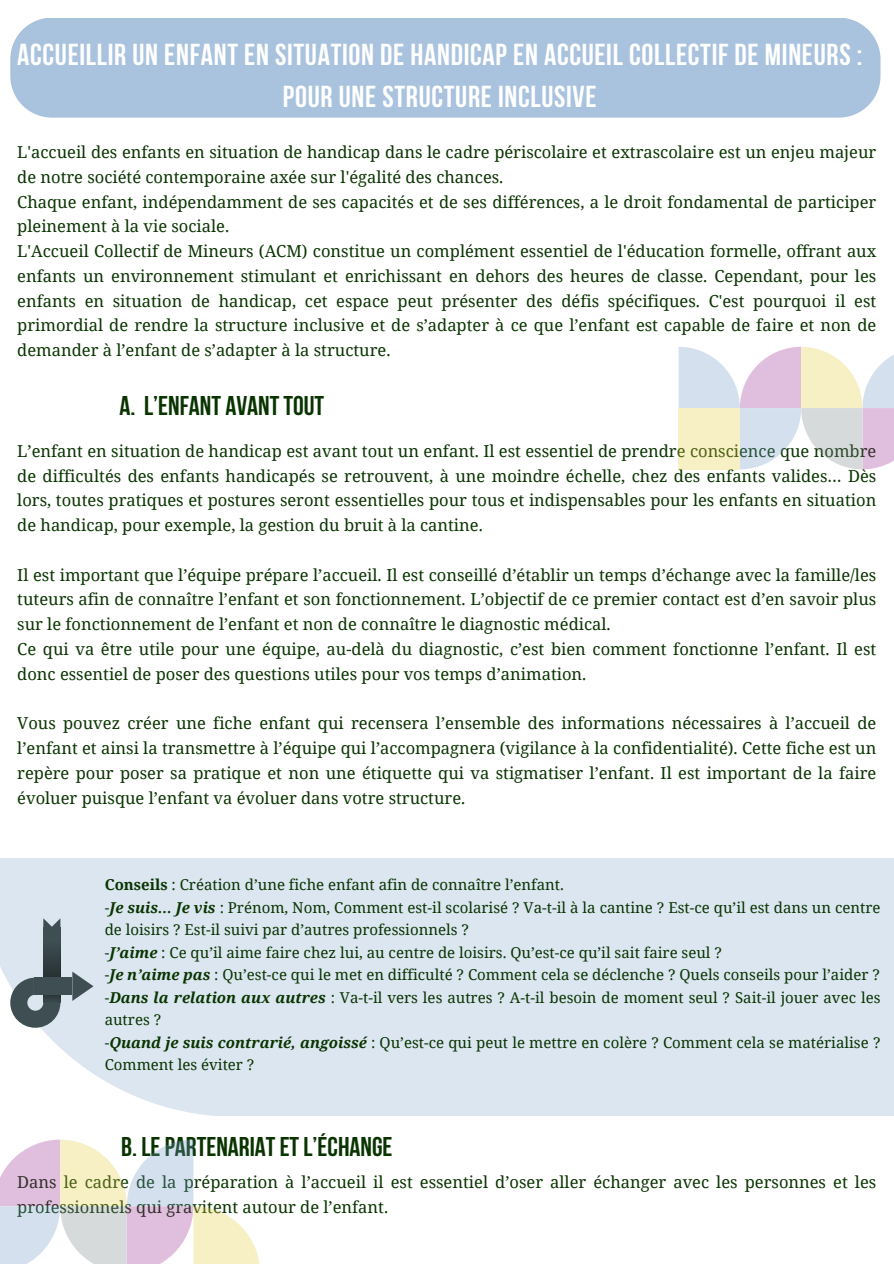
<style>
.page{position:relative;width:894px;height:1264px;background:#fff}
.page>*{position:absolute;margin:0;border:0;box-sizing:border-box;transform-origin:0 0}
.t1{font:700 30.15px/41.7px "Bebas Neue";letter-spacing:.025em;color:#fff;text-align:center}
.t2{font:700 27px "Bebas Neue";color:#093400}
.t3{font:16.5px/24.8px "Noto Serif";color:#093400;text-align:justify}
.t4{font:15px/22.5px "Noto Serif";color:#093400}
.s1{font-weight:700}
.s2{font-weight:700;font-style:italic}
</style>
<div class="page">
<div style="left:0;top:858px;width:893px;height:257px;background:#dbe6f1"></div>
<svg style="left:43px;top:940px;width:17px;height:37px"></svg>
<svg style="left:10px;top:977px;width:50px;height:50px;background:#6e7b80"></svg>
<div style="left:34px;top:977px;width:26px;height:17px;background:#3e4e52"></div>
<div style="left:43px;top:927px;width:17px;height:13px;background:#3e4e52"></div>
<svg style="left:43px;top:918px;width:17px;height:9px"></svg>
<div style="left:60px;top:977px;width:12px;height:17px;background:#3e4e52"></div>
<svg style="left:72px;top:971px;width:21px;height:29px"></svg>
<div style="left:10px;top:18px;width:870px;height:100px;background:#a9c2dd"></div>
<svg style="left:0;top:1139px;width:260px;height:124px"></svg>
<svg style="left:678px;top:347px;width:215px;height:122px"></svg>
<div style="left:678px;top:408px;width:61px;height:61px;background:#f7f0c5"></div>
<p class="t1" style="left:17px;top:37px;width:846px">ACCUEILLIR UN ENFANT EN SITUATION DE HANDICAP EN ACCUEIL COLLECTIF DE MINEURS :<br>POUR UNE STRUCTURE INCLUSIVE</p>
<p class="t3" style="left:17px;top:139px;width:860px">L'accueil des enfants en situation de handicap dans le cadre périscolaire et extrascolaire est un enjeu majeur de notre société contemporaine axée sur l'égalité des chances.</p>
<p class="t3" style="left:17px;top:189px;width:860px">Chaque enfant, indépendamment de ses capacités et de ses différences, a le droit fondamental de participer pleinement à la vie sociale.</p>
<p class="t3" style="left:17px;top:238px;width:860px">L'Accueil Collectif de Mineurs (ACM) constitue un complément essentiel de l'éducation formelle, offrant aux enfants un environnement stimulant et enrichissant en dehors des heures de classe. Cependant, pour les enfants en situation de handicap, cet espace peut présenter des défis spécifiques. C'est pourquoi il est primordial de rendre la structure inclusive et de s’adapter à ce que l’enfant est capable de faire et non de demander à l’enfant de s’adapter à la structure.</p>
<h2 class="t2" style="left:120px;top:394px;width:206px">A. L’ENFANT AVANTTOUT</h2>
<h1 class="t3" style="left:17px;top:438px;width:860px">L’enfant en situation de handicap est avant tout un enfant. Il est essentiel de prendre conscience que nombre de difficultés des enfants handicapés se retrouvent, à une moindre échelle, chez des enfants valides… Dès lors, toutes pratiques et postures seront essentielles pour tous et indispensables pour les enfants en situation de handicap, pour exemple, la gestion du bruit à la cantine.</h1>
<p class="t3" style="left:17px;top:562px;width:860px">Il est important que l’équipe prépare l’accueil. Il est conseillé d’établir un temps d’échange avec la famille/les tuteurs afin de connaître l’enfant et son fonctionnement. L’objectif de ce premier contact est d’en savoir plus sur le fonctionnement de l’enfant et non de connaître le diagnostic médical.</p>
<p class="t3" style="left:17px;top:636px;width:860px">Ce qui va être utile pour une équipe, au-delà du diagnostic, c’est bien comment fonctionne l’enfant. Il est donc essentiel de poser des questions utiles pour vos temps d’animation.</p>
<p class="t3" style="left:17px;top:710px;width:860px">Vous pouvez créer une fiche enfant qui recensera l’ensemble des informations nécessaires à l’accueil de l’enfant et ainsi la transmettre à l’équipe qui l’accompagnera (vigilance à la confidentialité). Cette fiche est un repère pour poser sa pratique et non une étiquette qui va stigmatiser l’enfant. Il est important de la faire évoluer puisque l’enfant va évoluer dans votre structure.</p>
<p class="t4" style="left:105px;top:873px;width:460px"><span class="s1">Conseils</span> : Création d’une fiche enfant afin de connaître l’enfant.</p>
<p class="t4" style="left:105px;top:895px;width:777px">-<span class="s2">Je suis… Je vis</span> : Prénom, Nom, Comment est-il scolarisé ? Va-t-il à la cantine ? Est-ce qu’il est dans un centre de loisirs ? Est-il suivi par d’autres professionnels ?</p>
<p class="t4" style="left:105px;top:940px;width:618px">-<span class="s2">J’aime</span> : Ce qu’il aime faire chez lui, au centre de loisirs. Qu’est-ce qu’il sait faire seul ?</p>
<p class="t4" style="left:105px;top:963px;width:776px">-<span class="s2">Je n’aime pas</span> : Qu’est-ce qui le met en difficulté ? Comment cela se déclenche ? Quels conseils pour l’aider ?</p>
<p class="t4" style="left:105px;top:985px;width:777px">-<span class="s2">Dans la relation aux autres</span> : Va-t-il vers les autres ? A-t-il besoin de moment seul ? Sait-il jouer avec les autres ?</p>
<p class="t4" style="left:105px;top:1030px;width:777px">-<span class="s2">Quand je suis contrarié, angoissé</span> : Qu’est-ce qui peut le mettre en colère ? Comment cela se matérialise ?<br>Comment les éviter ?</p>
<p class="t2" style="left:121px;top:1136px;width:273px">B.LEPARTENARIAT ETL’ÉCHANGE</p>
<p class="t3" style="left:17px;top:1169px;width:860px">Dans le cadre de la préparation à l’accueil il est essentiel d’oser aller échanger avec les personnes et les professionnels qui gravitent autour de l’enfant.</p>
</div>
